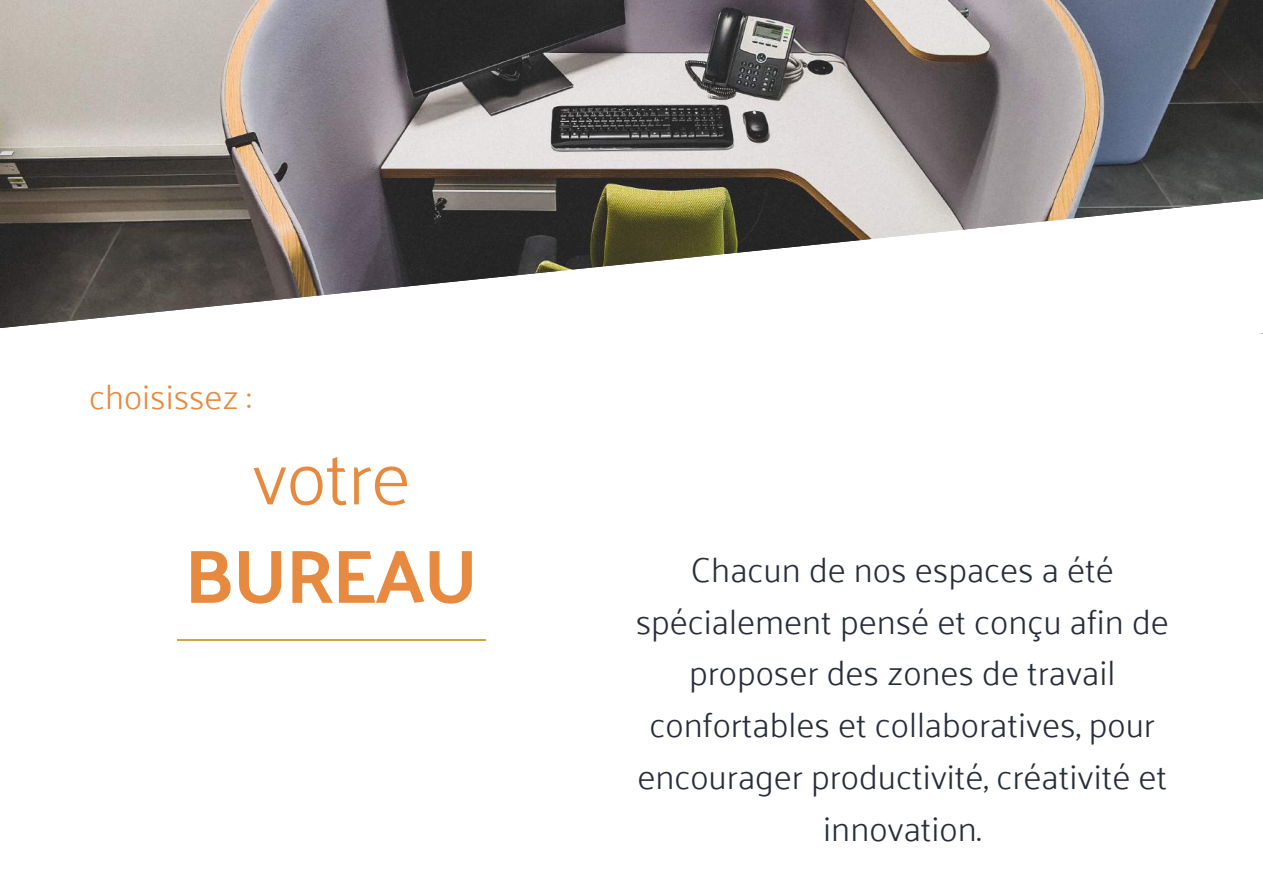
<style>
.page{position:relative;width:1263px;height:894px;background:#fff}
.page>*{position:absolute;margin:0;border:0;box-sizing:border-box;transform-origin:0 0}
.t1{font:700 75.9px "Palanquin";letter-spacing:-.015em;color:#e78a3f}
.t2{font:300 75.9px "Palanquin";letter-spacing:-.015em;color:#e78a3f}
.t3{font:300 34.5px/51.8px "Palanquin";color:#282d3a;text-align:center}
.t4{font:300 34.35px "Palanquin";color:#e78a3f}
</style>
<div class="page">
<img style="left:0;top:0;width:1263px;height:179px">
<svg style="left:0;top:179px;width:1263px;height:155px"></svg>
<hr style="left:177px;top:639px;width:308px;height:1px;background:#cda63c">
<p class="t4" style="left:89px;top:377px;width:163px">choisissez :</p>
<h1 class="t2" style="left:252px;top:433px;width:160px">votre</h1>
<h1 class="t1" style="left:185px;top:532px;width:295px">BUREAU</h1>
<p class="t3" style="left:636px;top:544px;width:535px">Chacun de nos espaces a été spécialement pensé et conçu afin de proposer des zones de travail confortables et collaboratives, pour encourager productivité, créativité et innovation.</p>
</div>
